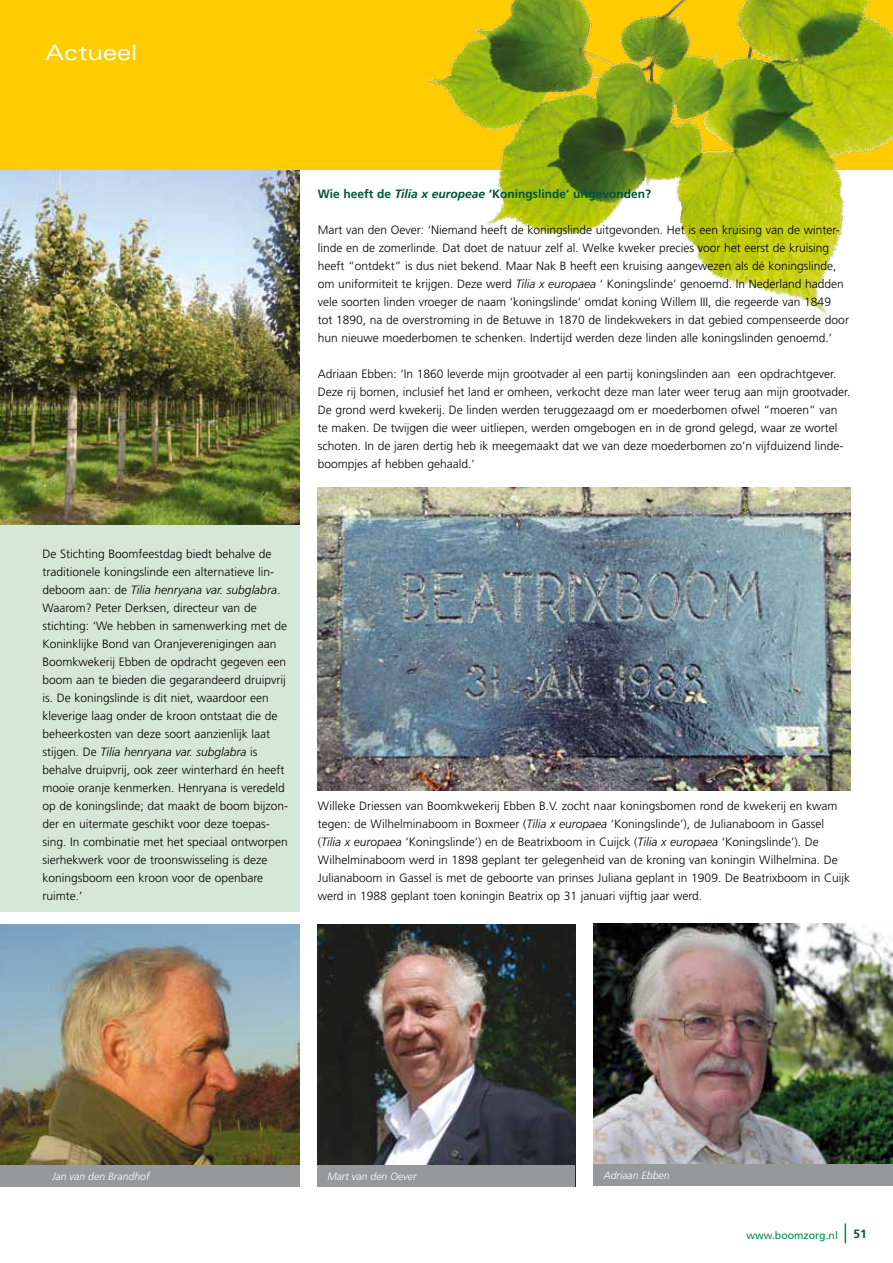
<style>
.page{position:relative;width:893px;height:1263px;background:#fff}
.page>*{position:absolute;margin:0;border:0;box-sizing:border-box;transform-origin:0 0}
.t1{font:expanded 21px "Univers";color:#fff}
.t2{font:300 12px/18px "Frutiger";color:#000}
.t3{font:700 12px "Frutiger";color:#00523c}
.t4{font:italic 300 10.5px "Frutiger";color:#fff}
.t5{font:10.5px "Frutiger";color:#008b45}
.s1{font-style:italic}
</style>
<div class="page">
<svg style="left:845px;top:1223px;width:1px;height:20px"></svg>
<hr style="left:0;top:0;width:1px;height:710px;background:#00523c">
<img style="left:0;top:925px;width:300px;height:261px">
<div style="left:1px;top:1165px;width:299px;height:21px;background:#97989a"></div>
<img style="left:1px;top:170px;width:299px;height:355px">
<div style="left:0;top:525px;width:300px;height:387px;background:#d5e8d8"></div>
<div style="left:0;top:0;width:893px;height:170px;background:#fecc00"></div>
<img style="left:593px;top:924px;width:300px;height:240px">
<div style="left:593px;top:1164px;width:300px;height:21px;background:#97989a"></div>
<img style="left:318px;top:925px;width:257px;height:240px">
<div style="left:318px;top:1165px;width:257px;height:21px;background:#97989a"></div>
<img style="left:318px;top:487px;width:532px;height:304px">
<img style="left:428px;top:0;width:465px;height:315px">
<h1 class="t1" style="left:46px;top:40px;width:93px">Actueel</h1>
<p class="t3" style="left:318px;top:187px;width:335px">Wie heeft de <span class="s1">Tilia x europeae</span> ‘Koningslinde’ uitgevonden?</p>
<p class="t2" style="left:318px;top:221px;width:533px">Mart van den Oever: ‘Niemand heeft de koningslinde uitgevonden. Het is een kruising van de winter&shy;linde en de zomerlinde. Dat doet de natuur zelf al. Welke kweker precies voor het eerst de kruising heeft “ontdekt” is dus niet bekend. Maar Nak B heeft een kruising aangewezen als dé koningslinde, om uniformiteit te krijgen. Deze werd <span class="s1">Tilia x europaea</span> ‘ Koningslinde’ genoemd. In Nederland hadden vele soorten linden vroeger de naam ‘koningslinde’ omdat koning Willem III, die regeerde van 1849<br>tot 1890, na de overstroming in de Betuwe in 1870 de lindekwekers in dat gebied compenseerde door hun nieuwe moederbomen te schenken. Indertijd werden deze linden alle koningslinden genoemd.’</p>
<p class="t2" style="left:318px;top:365px;width:534px">Adriaan Ebben: ‘In 1860 leverde mijn grootvader al een partij koningslinden aan een opdrachtgever.<br>Deze rij bomen, inclusief het land er omheen, verkocht deze man later weer terug aan mijn grootvader.<br>De grond werd kwekerij. De linden werden teruggezaagd om er moederbomen ofwel “moeren” van te maken. De twijgen die weer uitliepen, werden omgebogen en in de grond gelegd, waar ze wortel schoten. In de jaren dertig heb ik meegemaakt dat we van deze moederbomen zo’n vijfduizend linde&shy;boompjes af hebben gehaald.’</p>
<p class="t2" style="left:43px;top:545px;width:247px">De Stichting Boomfeestdag biedt behalve de traditionele koningslinde een alternatieve lin&shy;deboom aan: de <span class="s1">Tilia henryana var. subglabra</span>.<br>Waarom? Peter Derksen, directeur van de stichting: ‘We hebben in samenwerking met de Koninklijke Bond van Oranjeverenigingen aan Boomkwekerij Ebben de opdracht gegeven een boom aan te bieden die gegarandeerd druipvrij is. De koningslinde is dit niet, waardoor een kleverige laag onder de kroon ontstaat die de beheerkosten van deze soort aanzienlijk laat stijgen. De <span class="s1">Tilia henryana var. subglabra</span> is behalve druipvrij, ook zeer winterhard én heeft mooie oranje kenmerken. Henryana is veredeld op de koningslinde; dat maakt de boom bijzon&shy;der en uitermate geschikt voor deze toepas&shy;sing. In combinatie met het speciaal ontworpen sierhekwerk voor de troonswisseling is deze koningsboom een kroon voor de openbare ruimte.’</p>
<p class="t2" style="left:318px;top:797px;width:534px">Willeke Driessen van Boomkwekerij Ebben B.V. zocht naar koningsbomen rond de kwekerij en kwam tegen: de Wilhelminaboom in Boxmeer (<span class="s1">Tilia x europaea</span> ‘Koningslinde’), de Julianaboom in Gassel (<span class="s1">Tilia x europaea</span> ‘Koningslinde’) en de Beatrixboom in Cuijck (<span class="s1">Tilia x europaea</span> ‘Koningslinde’). De Wilhelminaboom werd in 1898 geplant ter gelegenheid van de kroning van koningin Wilhelmina. De Julianaboom in Gassel is met de geboorte van prinses Juliana geplant in 1909. De Beatrixboom in Cuijk werd in 1988 geplant toen koningin Beatrix op 31 januari vijftig jaar werd.</p>
<p class="t4" style="left:52px;top:1171px;width:99px">Jan van den Brandhof</p>
<p class="t4" style="left:327px;top:1171px;width:91px">Mart van den Oever</p>
<p class="t4" style="left:604px;top:1170px;width:67px">Adriaan Ebben</p>
<p class="t5" style="left:746px;top:1229px;width:93px">www.boomzorg.nl</p>
<p class="t3" style="left:853px;top:1227px;width:15px">51</p>
</div>
